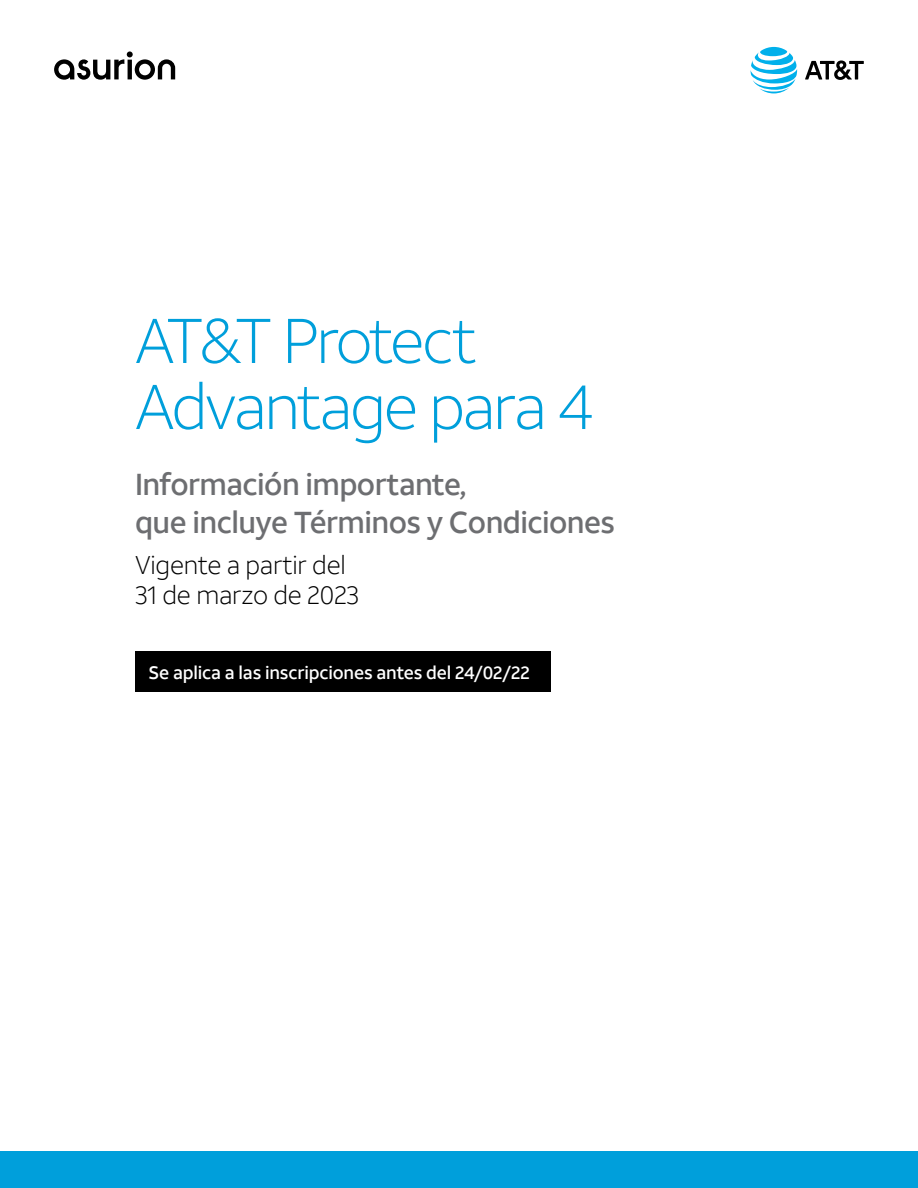
<style>
.page{position:relative;width:918px;height:1188px;background:#fff}
.page>*{position:absolute;margin:0;border:0;box-sizing:border-box;transform-origin:0 0}
.t1{font:300 63px/66px "ATT Aleck Sans";letter-spacing:-.045em;color:#009fdb}
.t2{font:500 30.15px/37.7px "ATT Aleck Sans";letter-spacing:-.02em;color:#6d6e71}
.t3{font:300 25.5px/30px "ATT Aleck Sans";letter-spacing:-.01em;color:#000}
.t4{font:500 18px "ATT Aleck Sans";letter-spacing:-.01em;color:#fff}
</style>
<div class="page">
<div style="left:0;top:1151px;width:918px;height:37px;background:#009fdb"></div>
<svg style="left:805px;top:60px;width:59px;height:20px"></svg>
<svg style="left:751px;top:47px;width:46px;height:46px"></svg>
<svg style="left:54px;top:51px;width:121px;height:29px"></svg>
<div style="left:135px;top:652px;width:416px;height:40px;background:#000"></div>
<h1 class="t1" style="left:135px;top:308px;width:460px">AT&amp;T Protect<br>Advantage para 4</h1>
<p class="t2" style="left:135px;top:466px;width:481px">Información importante,<br>que incluye Términos y Condiciones</p>
<p class="t3" style="left:135px;top:550px;width:226px">Vigente a partir del<br>31 de marzo de 2023</p>
<p class="t4" style="left:149px;top:661px;width:383px">Se aplica a las inscripciones antes del 24/02/22</p>
</div>
